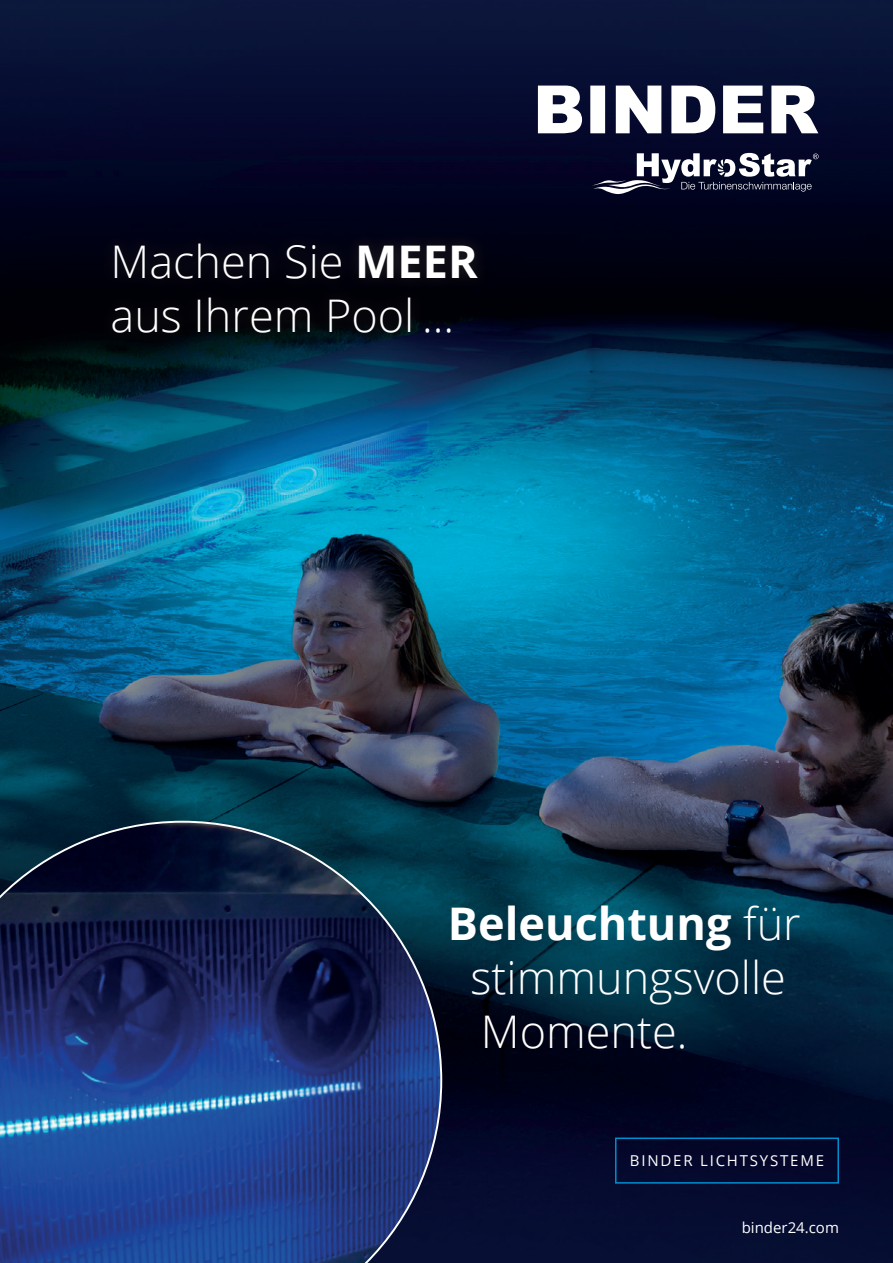
<style>
.page{position:relative;width:893px;height:1263px;background:#fff}
.page>*{position:absolute;margin:0;border:0;box-sizing:border-box;transform-origin:0 0}
.t1{font:300 45px/54px "Open Sans";color:#fff}
.t2{font:15px "Open Sans";letter-spacing:.12em;color:#fff}
.t3{font:15px "Open Sans";color:#fff}
.s1{font-weight:700}
</style>
<div class="page">
<img style="left:0;top:0;width:893px;height:1263px">
<svg style="left:538px;top:86px;width:280px;height:47px"></svg>
<svg style="left:591px;top:153px;width:228px;height:41px"></svg>
<svg style="left:99px;top:231px;width:391px;height:115px;background:#030510"></svg>
<svg style="left:0;top:821px;width:442px;height:442px;background:#1a346b"></svg>
<div style="left:615px;top:1137px;width:224px;height:46px;border:2px solid #008fd0"></div>
<p class="t1" style="left:111px;top:233px;width:369px">Machen Sie <span class="s1">MEER </span>aus Ihrem Pool ...</p>
<p class="t1" style="left:448px;top:896px;width:354px;text-align:center"><span class="s1">Beleuchtung</span> für stimmungsvolle</p>
<p class="t1" style="left:481px;top:1004px;width:208px">Momente.</p>
<p class="t2" style="left:630px;top:1150px;width:196px">BINDER LICHTSYSTEME</p>
<p class="t3" style="left:742px;top:1217px;width:99px">binder24.com</p>
</div>
